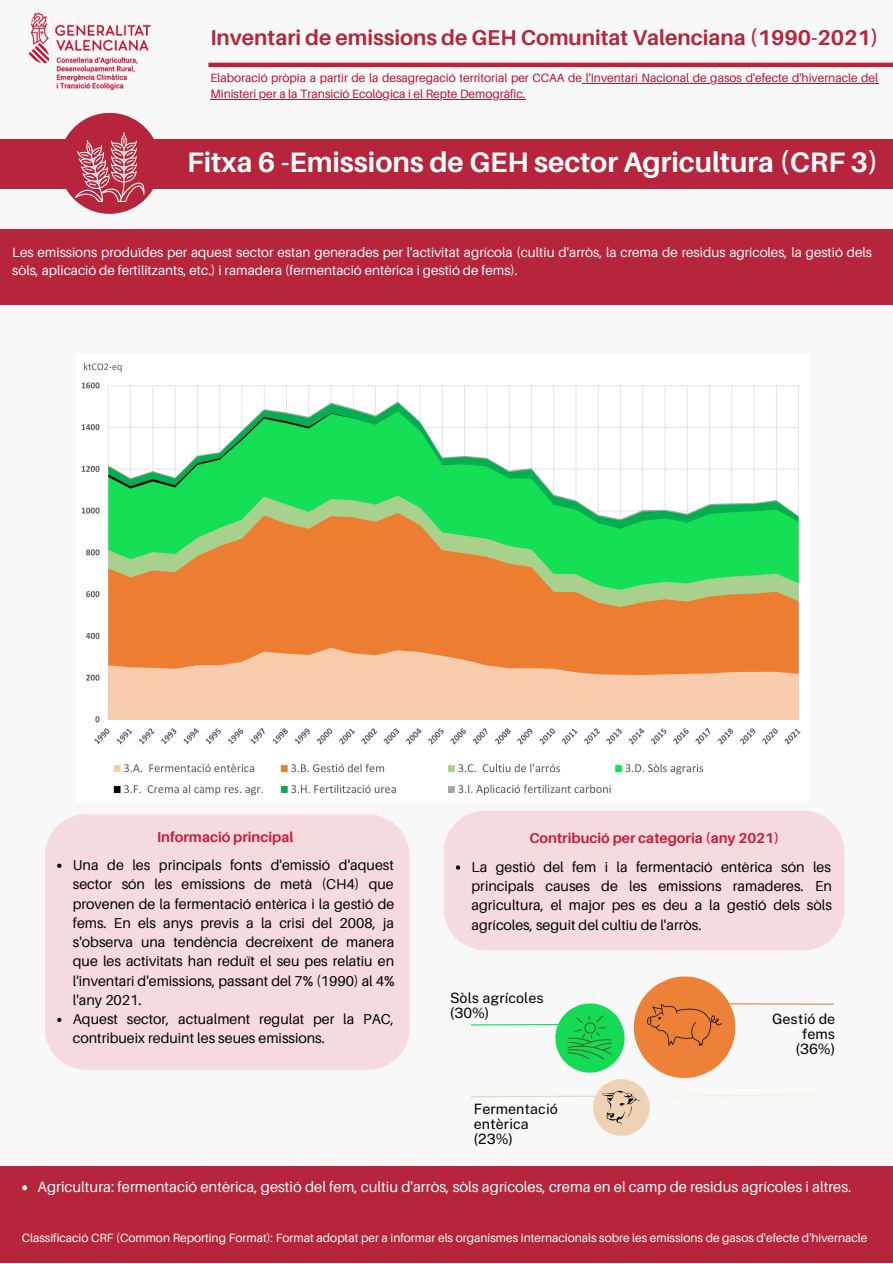
<style>
.page{position:relative;width:893px;height:1264px;background:#fff}
.page>*{position:absolute;margin:0;border:0;box-sizing:border-box;transform-origin:0 0}
.t1{font:700 28.2px "Aileron";color:#fff}
.t2{font:700 21.45px "Aileron";color:#b6253b}
.t3{font:14.85px "Aileron";color:#fff}
.t4{font:14.25px/19.2px "Aileron";color:#000;text-align:justify}
.t5{font:14.25px/15px "Public Sans";color:#000}
.t6{font:700 14.25px "Aileron";color:#c91d3a}
.t7{font:13.5px/18px "Aileron";color:#fefefe}
.t8{font:12px/16px "Aileron";color:#c10e2d}
.t9{font:12px "Aileron";color:#fff}
</style>
<div class="page">
<div style="left:0;top:0;width:892px;height:1262px;background:#f8f8f8"></div>
<div style="left:0;top:1166px;width:892px;height:96px;background:#b6253b"></div>
<div style="left:45px;top:814px;width:364px;height:255px;background:#f5dadf"></div>
<div style="left:444px;top:810px;width:400px;height:140px;background:#f5dadf"></div>
<svg style="left:471px;top:976px;width:363px;height:160px"></svg>
<img style="left:81px;top:363px;width:720px;height:433px">
<svg style="left:57px;top:863px;width:4px;height:5px"></svg>
<svg style="left:57px;top:1017px;width:4px;height:5px"></svg>
<svg style="left:456px;top:865px;width:4px;height:4px"></svg>
<svg style="left:22px;top:1185px;width:5px;height:5px"></svg>
<img style="left:28px;top:12px;width:123px;height:79px">
<div style="left:0;top:229px;width:892px;height:76px;background:#b6253b"></div>
<div style="left:0;top:139px;width:892px;height:49px;background:#b6253b"></div>
<div style="left:59px;top:113px;width:101px;height:101px;background:#b6253b;border-radius:50%"></div>
<svg style="left:75px;top:132px;width:69px;height:70px"></svg>
<hr style="left:208px;top:63px;width:684px;height:4px;background:#b6253b">
<hr style="left:582px;top:83px;width:296px;height:1px;background:#c10e2d">
<hr style="left:210px;top:99px;width:315px;height:1px;background:#c10e2d">
<p class="t2" style="left:210px;top:24px;width:669px">Inventari de emissions de GEH Comunitat Valenciana (1990-2021)</p>
<p class="t8" style="left:210px;top:69px;width:669px">Elaboració pròpia a partir de la desagregació territorial per CCAA de l'Inventari Nacional de gasos d'efecte d'hivernacle del<br>Ministeri per a la Transició Ecològica i el Repte Demogràfic.</p>
<p class="t1" style="left:187px;top:145px;width:692px">Fitxa 6 -Emissions de GEH sector Agricultura (CRF 3)</p>
<p class="t7" style="left:12px;top:243px;width:861px">Les emissions produïdes per aquest sector estan generades per l'activitat agrícola (cultiu d'arròs, la crema de residus agrícoles, la gestió dels sòls, aplicació de fertilitzants, etc.) i ramadera (fermentació entèrica i gestió de fems).</p>
<p class="t6" style="left:157px;top:828px;width:138px">Informació principal</p>
<p class="t4" style="left:73px;top:855px;width:323px">Una de les principals fonts d'emissió d'aquest sector són les emissions de metà (CH4) que provenen de la fermentació entèrica i la gestió de fems. En els anys previs a la crisi del 2008, ja s'observa una tendència decreixent de manera que les activitats han reduït el seu pes relatiu en l'inventari d'emissions, passant del 7% (1990) al 4% l'any 2021.</p>
<p class="t4" style="left:73px;top:1009px;width:322px">Aquest sector, actualment regulat per la PAC, contribueix reduint les seues emissions.</p>
<p class="t6" style="left:529px;top:829px;width:251px">Contribució per categoria (any 2021)</p>
<p class="t4" style="left:471px;top:856px;width:362px">La gestió del fem i la fermentació entèrica són les principals causes de les emissions ramaderes. En agricultura, el major pes es deu a la gestió dels sòls agrícoles, seguit del cultiu de l'arròs.</p>
<p class="t5" style="left:450px;top:989px;width:95px">Sòls agrícoles (30%)</p>
<p class="t5" style="left:474px;top:1101px;width:85px">Fermentació entèrica</p>
<p class="t5" style="left:474px;top:1131px;width:41px">(23%)</p>
<p class="t5" style="left:772px;top:1010px;width:65px;text-align:right">Gestió de fems</p>
<p class="t5" style="left:795px;top:1040px;width:41px">(36%)</p>
<p class="t3" style="left:38px;top:1177px;width:815px">Agricultura: fermentació entèrica, gestió del fem, cultiu d'arròs, sòls agrícoles, crema en el camp de residus agrícoles i altres.</p>
<p class="t9" style="left:22px;top:1229px;width:847px">Classificació CRF (Common Reporting Format): Format adoptat per a informar els organismes internacionals sobre les emissions de gasos d'efecte d'hivernacle</p>
</div>
